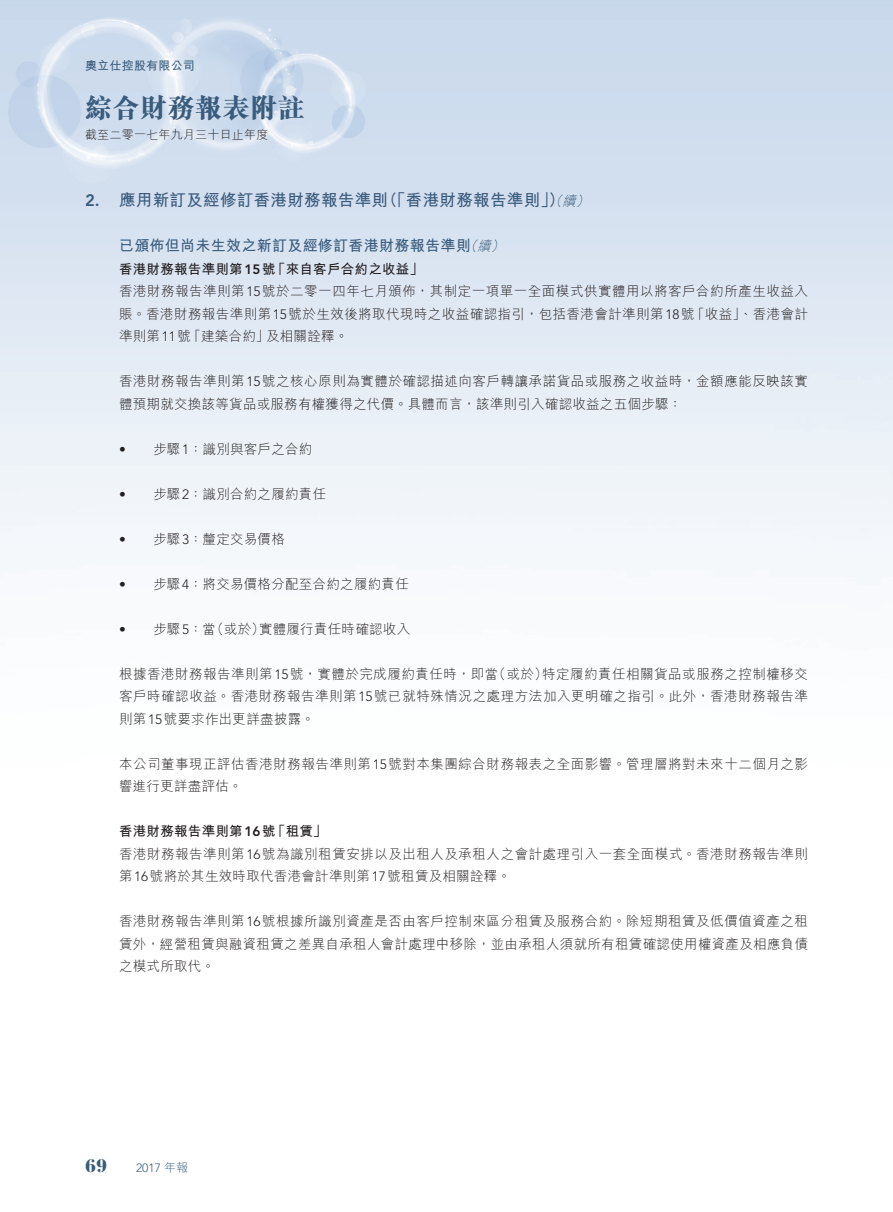
<style>
.page{position:relative;width:893px;height:1212px;background:#fff}
.page>*{position:absolute;margin:0;border:0;box-sizing:border-box;transform-origin:0 0}
.t1{font:800 27px "M Sung HK";letter-spacing:.02em;color:#3a5c7c}
.t2{font:900 18px "Bauer Bodoni Std";color:#3a5c7c}
._01_H1{font:700 16.5px "M Hei HK";letter-spacing:.02em;color:#3a5c7c}
._01_H1-2{font:800 16.5px "Avenir LT Std";color:#3a5c7c}
._02_H2{font:700 15px "M Hei HK";letter-spacing:.02em;color:#3a5c7c}
._00_txt{font:300 13.5px/22.5px "M Hei HK";letter-spacing:.04em;color:#231f20}
._00_txt-2{font:300 13.5px "M Hei HK";letter-spacing:.02em;color:#231f20}
._03_H3{font:700 13.5px "M Hei HK";letter-spacing:.02em;color:#231f20}
._00_txt-3{font:300 13.5px "Avenir LT Std";color:#231f20}
._02_H2-2{font:italic 300 13.5px "M Hei HK";color:#3a5c7c}
._01_H1-3{font:italic 300 13.5px "M Hei HK";color:#3a5c7c}
.t3{font:300 12px "M Hei HK";letter-spacing:.02em;color:#231f20}
.t4{font:700 12px "M Hei HK";letter-spacing:.02em;color:#3a5c7c}
.t5{font:300 12px "Avenir LT Std";color:#3a5c7c}
.s1{font-weight:300;font-style:italic;font-size:13.5px}
.s2{font-family:"Avenir LT Std";font-weight:800}
.s3{font-family:"Avenir LT Std"}
.s4{font-family:"M Hei HK"}
</style>
<div class="page">
<p class="t4" style="left:85px;top:57px;width:111px">奧立仕控股有限公司</p>
<h1 class="t1" style="left:85px;top:94px;width:221px">綜合財務報表附註</h1>
<p class="t3" style="left:85px;top:129px;width:185px">截至二零一七年九月三十日止年度</p>
<p class="_01_H1-2" style="left:85px;top:191px;width:16px">2.</p>
<p class="_01_H1" style="left:119px;top:188px;width:270px">應用新訂及經修訂香港財務報告準則</p>
<p class="_01_H1" style="left:381px;top:188px;width:186px">（「香港財務報告準則」）<span class="s1">（</span></p>
<p class="_01_H1-3" style="left:562px;top:194px;width:18px">續</p>
<p class="_01_H1-3" style="left:576px;top:194px;width:18px">(</p>
<p class="_02_H2" style="left:119px;top:235px;width:353px">已頒佈但尚未生效之新訂及經修訂香港財務報告準則</p>
<p class="_03_H3" style="left:272px;top:259px;width:152px">「來自客戶合約之收益「</p>
<p class="_02_H2-2" style="left:477px;top:239px;width:18px">續</p>
<p class="_02_H2-2" style="left:464px;top:239px;width:18px">（</p>
<p class="_02_H2-2" style="left:491px;top:239px;width:18px">(</p>
<p class="_03_H3" style="left:119px;top:259px;width:158px">香港財務報告準則第<span class="s2">15</span>號</p>
<p class="_00_txt" style="left:119px;top:280px;width:691px;text-align:right">香港財務報告準則第<span class="s3">15</span>號於二零一四年七月頒佈，其制定一項單一全面模式供實體用以將客戶合約所產生收益入「收益」、香港會計</p>
<p class="_00_txt" style="left:266px;top:302px;width:430px;text-indent:-147px">賬。香港財務報告準則第<span class="s3">15</span>號於生效後將取代現時之收益確認指引，包括香港會計準則第<span class="s3">18</span>號及相關詮釋。</p>
<p class="_00_txt" style="left:119px;top:325px;width:73px">準則第<span class="s3">11</span>號</p>
<p class="_00_txt" style="left:119px;top:370px;width:690px">香港財務報告準則第<span class="s3">15</span>號之核心原則為實體於確認描述向客戶轉讓承諾貨品或服務之收益時，金額應能反映該實體預期就交換該等貨品或服務有權獲得之代價。具體而言，該準則引入確認收益之五個步驟：</p>
<p class="_00_txt-2" style="left:153px;top:442px;width:161px">步驟<span class="s3">1</span>：識別與客戶之合約</p>
<p class="_00_txt" style="left:188px;top:325px;width:83px">「建築合約」</p>
<p class="_00_txt-3" style="left:119px;top:441px;width:8px">•</p>
<p class="_00_txt-3" style="left:119px;top:486px;width:8px">•</p>
<p class="_00_txt-2" style="left:153px;top:487px;width:175px">步驟<span class="s3">2</span>：識別合約之履約責任</p>
<p class="_00_txt-3" style="left:119px;top:531px;width:8px">•</p>
<p class="_00_txt-2" style="left:153px;top:532px;width:133px">步驟<span class="s3">3</span>：釐定交易價格</p>
<p class="_00_txt-3" style="left:119px;top:576px;width:8px">•</p>
<p class="_00_txt-2" style="left:153px;top:577px;width:257px">步驟<span class="s3">4</span>：將交易價格分配至合約之履約責任</p>
<p class="_00_txt-3" style="left:119px;top:621px;width:8px">•</p>
<p class="_00_txt" style="left:153px;top:617px;width:113px">步驟<span class="s3">5</span>：（當或於）</p>
<p class="_00_txt-2" style="left:259px;top:622px;width:153px">實體履行責任時確認收入</p>
<p class="_00_txt" style="left:493px;top:662px;width:56px">（或於）</p>
<p class="_00_txt" style="left:119px;top:662px;width:690px">根據香港財務報告準則第<span class="s3">15</span>號，實體於完成履約責任時，即當<br>客戶時確認收益。香港財務報告準則第<span class="s3">15</span>號已就特殊情況之處理方法加入更明確之指引。此外，香港財務報告準則第<span class="s3">15</span>號要求作出更詳盡披露。</p>
<p class="_00_txt" style="left:119px;top:752px;width:690px">本公司董事現正評估香港財務報告準則第<span class="s3">15</span>號對本集團綜合財務報表之全面影響。管理層將對未來十二個月之影響進行更詳盡評估。</p>
<p class="_03_H3" style="left:272px;top:821px;width:56px">「租賃「</p>
<p class="_00_txt" style="left:542px;top:662px;width:267px">特定履約責任相關貨品或服務之控制權移交</p>
<p class="_03_H3" style="left:119px;top:821px;width:158px">香港財務報告準則第<span class="s2">16</span>號</p>
<p class="_00_txt" style="left:119px;top:842px;width:690px">香港財務報告準則第<span class="s3">16</span>號為識別租賃安排以及出租人及承租人之會計處理引入一套全面模式。香港財務報告準則第<span class="s3">16</span>號將於其生效時取代香港會計準則第<span class="s3">17</span>號租賃及相關詮釋。</p>
<p class="_00_txt" style="left:119px;top:910px;width:691px;text-align:justify">香港財務報告準則第<span class="s3">16</span>號根據所識別資產是否由客戶控制來區分租賃及服務合約。除短期租賃及低價值資產之租賃外，經營租賃與融資租賃之差異自承租人會計處理中移除，並由承租人須就所有租賃確認使用權資產及相應負債之模式所取代。</p>
<h2 class="t2" style="left:85px;top:1154px;width:24px">69</h2>
<p class="t5" style="left:136px;top:1161px;width:53px">2017 <span class="s4">年報</span></p>
</div>
